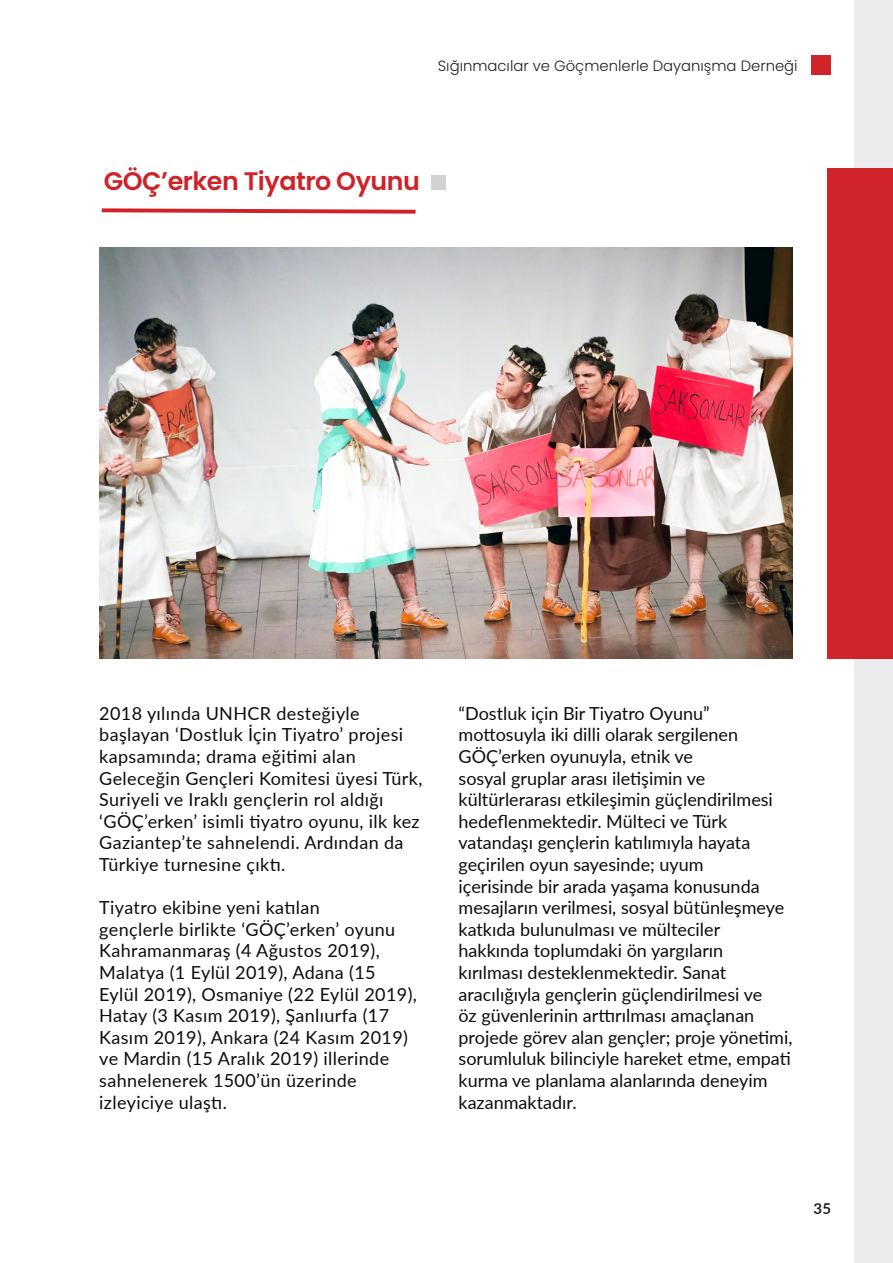
<style>
.page{position:relative;width:893px;height:1263px;background:#fff}
.page>*{position:absolute;margin:0;border:0;box-sizing:border-box;transform-origin:0 0}
.t1{font:600 25.35px "Poppins";letter-spacing:-.02em;color:#cf2229}
.t2{font:18px/21.6px "Lato";color:#0d0d0d}
.t3{font:18px/21.6px "Lato";letter-spacing:.02em;color:#0d0d0d}
.t4{font:700 15px "Lato";color:#231f20}
.t5{font:300 14.85px "Poppins";color:#231f20}
</style>
<div class="page">
<svg style="left:102px;top:208px;width:314px;height:6px"></svg>
<img style="left:99px;top:248px;width:693px;height:410px">
<div style="left:431px;top:176px;width:15px;height:14px;background:#d1d2d4"></div>
<div style="left:855px;top:0;width:38px;height:1263px;background:#ececee"></div>
<div style="left:828px;top:168px;width:65px;height:490px;background:#d1232a"></div>
<div style="left:811px;top:55px;width:20px;height:20px;background:#d1232a"></div>
<p class="t5" style="left:438px;top:57px;width:361px">Sığınmacılar ve Göçmenlerle Dayanışma Derneği</p>
<p class="t1" style="left:104px;top:166px;width:317px">GÖÇ’erken Tiyatro Oyunu</p>
<p class="t3" style="left:99px;top:702px;width:325px">2018 yılında UNHCR desteğiyle başlayan ‘Dostluk İçin Tiyatro’ projesi kapsamında; drama eğitimi alan Geleceğin Gençleri Komitesi üyesi Türk, Suriyeli ve Iraklı gençlerin rol aldığı ‘GÖÇ’erken’ isimli tiyatro oyunu, ilk kez Gaziantep’te sahnelendi. Ardından da Türkiye turnesine çıktı.</p>
<p class="t3" style="left:99px;top:896px;width:319px">Tiyatro ekibine yeni katılan<br>gençlerle birlikte ‘GÖÇ’erken’ oyunu Kahramanmaraş (4 Ağustos 2019), Malatya (1 Eylül 2019), Adana (15<br>Eylül 2019), Osmaniye (22 Eylül 2019), Hatay (3 Kasım 2019), Şanlıurfa (17<br>Kasım 2019), Ankara (24 Kasım 2019) ve Mardin (15 Aralık 2019) illerinde sahnelenerek 1500’ün üzerinde izleyiciye ulaştı.</p>
<p class="t2" style="left:459px;top:702px;width:335px">“Dostluk için Bir Tiyatro Oyunu” mottosuyla iki dilli olarak sergilenen GÖÇ’erken oyunuyla, etnik ve<br>sosyal gruplar arası iletişimin ve kültürlerarası etkileşimin güçlendirilmesi hedeflenmektedir. Mülteci ve Türk vatandaşı gençlerin katılımıyla hayata geçirilen oyun sayesinde; uyum<br>içerisinde bir arada yaşama konusunda mesajların verilmesi, sosyal bütünleşmeye katkıda bulunulması ve mülteciler hakkında toplumdaki ön yargıların<br>kırılması desteklenmektedir. Sanat aracılığıyla gençlerin güçlendirilmesi ve<br>öz güvenlerinin arttırılması amaçlanan projede görev alan gençler; proje yönetimi, sorumluluk bilinciyle hareket etme, empati kurma ve planlama alanlarında deneyim kazanmaktadır.</p>
<p class="t4" style="left:814px;top:1197px;width:19px">35</p>
</div>
